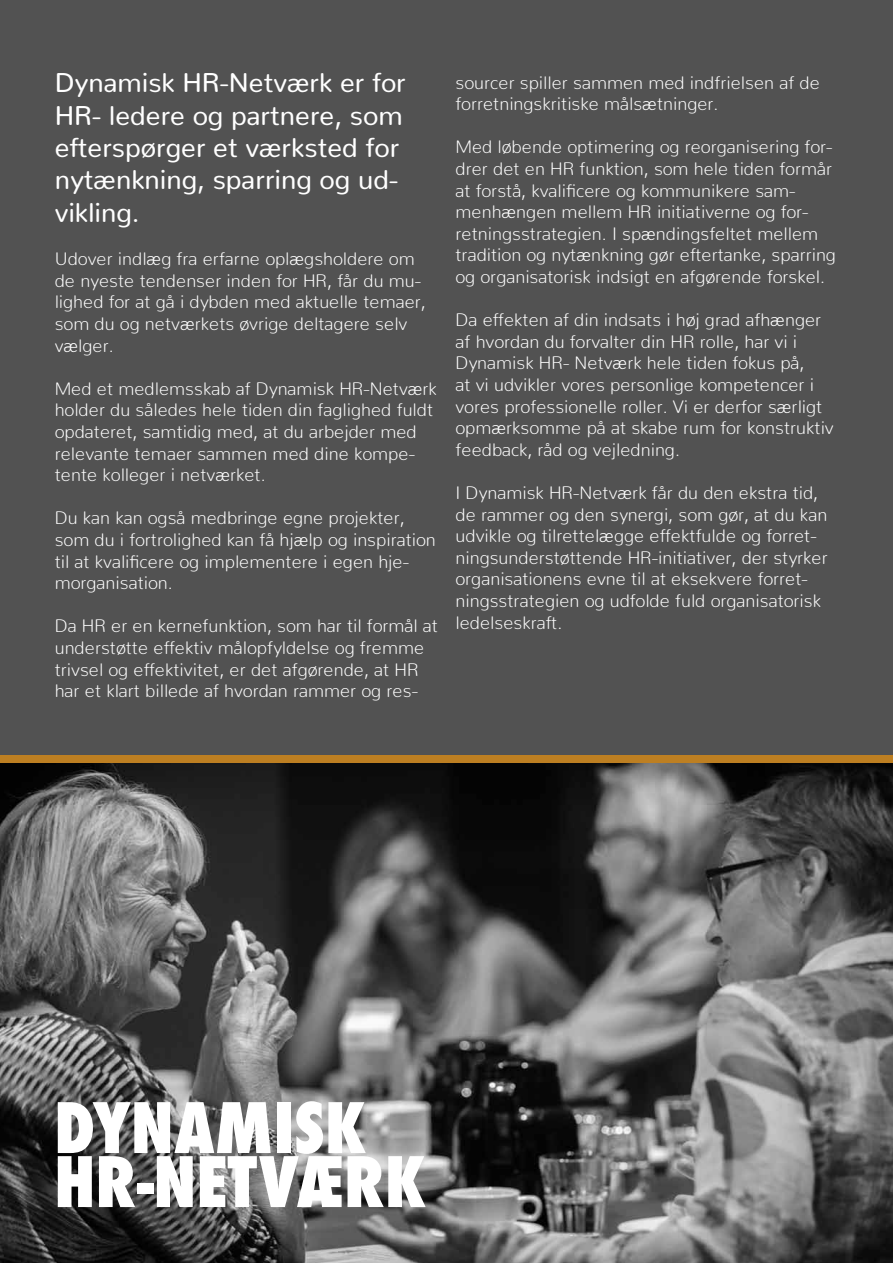
<style>
.page{position:relative;width:893px;height:1263px;background:#525252}
.page>*{position:absolute;margin:0;border:0;box-sizing:border-box;transform-origin:0 0}
.t1{font:800 condensed 67.5px/54px "Futura";color:#fff}
.t2{font:27px/32.4px "Nunito";color:#fff}
.t3{font:200 18px/21.6px "Nunito";color:#fff}
</style>
<div class="page">
<img style="left:0;top:763px;width:893px;height:500px">
<div style="left:0;top:755px;width:893px;height:8px;background:#bd7f22"></div>
<h2 class="t2" style="left:55px;top:64px;width:353px">Dynamisk HR-Netværk er for<br>HR- ledere og partnere, som efterspørger et værksted for nytænkning, sparring og ud&shy;vikling.</h2>
<p class="t3" style="left:55px;top:246px;width:373px">Udover indlæg fra erfarne oplægsholdere om de nyeste tendenser inden for HR, får du mu&shy;lighed for at gå i dybden med aktuelle temaer, som du og netværkets øvrige deltagere selv vælger.</p>
<p class="t3" style="left:55px;top:376px;width:384px">Med et medlemsskab af Dynamisk HR-Netværk holder du således hele tiden din faglighed fuldt opdateret, samtidig med, at du arbejder med relevante temaer sammen med dine kompe&shy;tente kolleger i netværket.</p>
<p class="t3" style="left:55px;top:505px;width:383px">Du kan kan også medbringe egne projekter, som du i fortrolighed kan få hjælp og inspiration til at kvalificere og implementere i egen hje&shy;morganisation.</p>
<p class="t3" style="left:55px;top:613px;width:385px">Da HR er en kernefunktion, som har til formål at understøtte effektiv målopfyldelse og fremme trivsel og effektivitet, er det afgørende, at HR har et klart billede af hvordan rammer og res-</p>
<p class="t3" style="left:455px;top:70px;width:366px">sourcer spiller sammen med indfrielsen af de forretningskritiske målsætninger.</p>
<p class="t3" style="left:455px;top:134px;width:382px">Med løbende optimering og reorganisering for&shy;drer det en HR funktion, som hele tiden formår at forstå, kvalificere og kommunikere sam&shy;menhængen mellem HR initiativerne og for&shy;retningsstrategien. I spændingsfeltet mellem tradition og nytænkning gør eftertanke, sparring og organisatorisk indsigt en afgørende forskel.</p>
<p class="t3" style="left:455px;top:307px;width:380px">Da effekten af din indsats i høj grad afhænger af hvordan du forvalter din HR rolle, har vi i Dynamisk HR- Netværk hele tiden fokus på,<br>at vi udvikler vores personlige kompetencer i vores professionelle roller. Vi er derfor særligt opmærksomme på at skabe rum for konstruktiv feedback, råd og vejledning.</p>
<p class="t3" style="left:455px;top:480px;width:374px">I Dynamisk HR-Netværk får du den ekstra tid, de rammer og den synergi, som gør, at du kan udvikle og tilrettelægge effektfulde og forret&shy;ningsunderstøttende HR-initiativer, der styrker organisationens evne til at eksekvere forret&shy;ningsstrategien og udfolde fuld organisatorisk ledelseskraft.</p>
<h1 class="t1" style="left:54px;top:1101px;width:373px">DYNAMISK<br>HR-NETVÆRK</h1>
</div>
